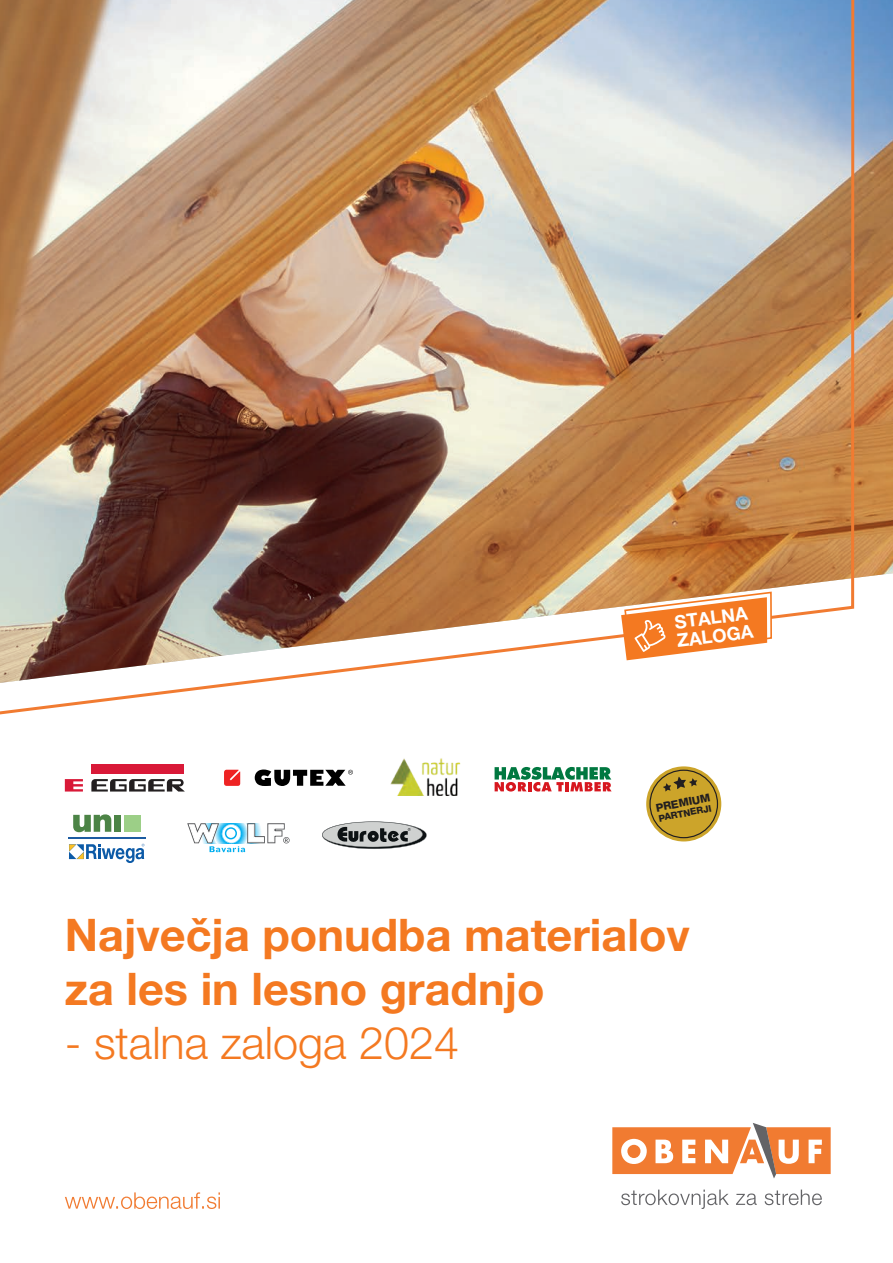
<style>
.page{position:relative;width:893px;height:1263px;background:#fff}
.page>*{position:absolute;margin:0;border:0;box-sizing:border-box;transform-origin:0 0}
.t1{font:700 45px/54px "Helvetica Neue LT Pro";color:#f47921}
.t2{font:300 45px "Helvetica Neue LT Pro";color:#f47921}
.t3{font:700 18.45px/18.3px "Helvetica Neue LT Pro";color:#fff}
.t4{font:800 11.1px "Helvetica Neue LT Pro";color:#231f20}
.t5{font:800 9.45px "Helvetica Neue LT Pro";color:#231f20}
</style>
<div class="page">
<svg style="left:856px;top:0;width:37px;height:578px;background:#ac8d72"></svg>
<svg style="left:612px;top:1123px;width:219px;height:55px"></svg>
<svg style="left:621px;top:1189px;width:201px;height:20px"></svg>
<svg style="left:65px;top:1192px;width:155px;height:17px"></svg>
<img style="left:0;top:0;width:856px;height:859px">
<svg style="left:621px;top:591px;width:152px;height:69px"></svg>
<svg style="left:73px;top:814px;width:38px;height:18px"></svg>
<div style="left:114px;top:815px;width:7px;height:17px;background:#4c8446"></div>
<div style="left:124px;top:815px;width:17px;height:16px;background:#9ccf87"></div>
<hr style="left:68px;top:837px;width:78px;height:1px;background:#1c5ba1">
<svg style="left:69px;top:844px;width:75px;height:19px"></svg>
<div style="left:646px;top:766px;width:75px;height:75px;background:#cca42a;border-radius:50%"></div>
<div style="left:649px;top:770px;width:69px;height:68px;border:1px solid #231f20;border-radius:50%"></div>
<svg style="left:663px;top:777px;width:34px;height:14px"></svg>
<p class="t3" style="left:674px;top:613px;width:78px;rotate:-7deg">STALNA<br>ZALOGA</p>
<p class="t4" style="left:655px;top:801px;width:57px;rotate:-11deg">PREMIUM</p>
<p class="t5" style="left:658px;top:813px;width:55px;rotate:-11deg">PARTNERJI</p>
<p class="t1" style="left:65px;top:906px;width:627px">Največja ponudba materialov za les in lesno gradnjo</p>
<p class="t2" style="left:65px;top:1015px;width:396px">- stalna zaloga 2024</p>
</div>
